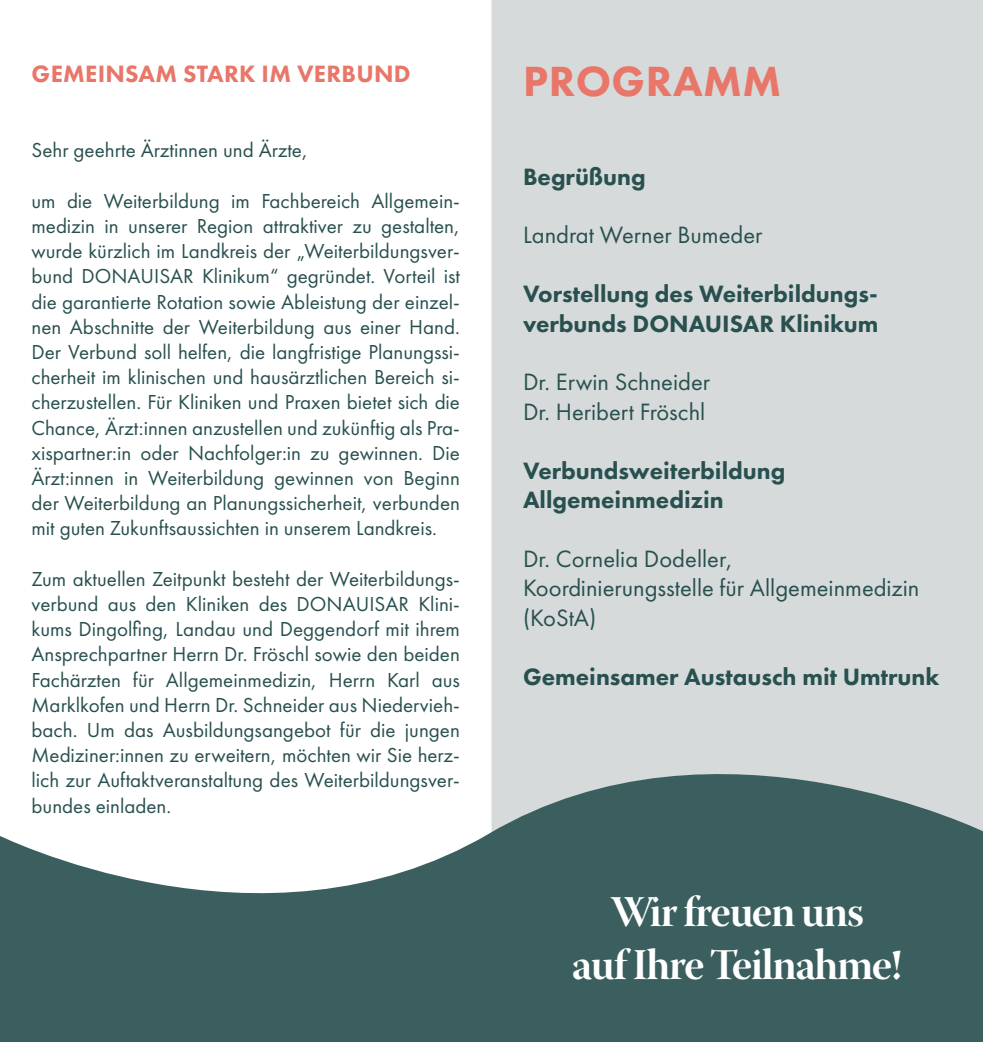
<style>
.page{position:relative;width:983px;height:1042px;background:#fff}
.page>*{position:absolute;margin:0;border:0;box-sizing:border-box;transform-origin:0 0}
.t1{font:43.75px/52.5px "Warnock Pro Bold Disp";letter-spacing:-.03em;color:#fff;text-align:center}
.t2{font:800 43.75px "Futura PT";letter-spacing:.01em;color:#e87669}
.t3{font:800 24.5px/29.4px "Futura PT";color:#28504f}
.t4{font:24.5px/29.4px "Futura PT";color:#28504f}
.t5{font:800 24.5px "Futura PT";letter-spacing:.01em;color:#e87669}
.t6{font:21px/25.2px "Futura PT";color:#28504f;text-align:justify}
</style>
<div class="page">
<div style="left:491px;top:0;width:491px;height:772px;background:#d6dada"></div>
<svg style="left:0;top:772px;width:982px;height:270px;fill:#3b5f5e"></svg>
<p class="t5" style="left:32px;top:58px;width:380px">GEMEINSAM STARK IM VERBUND</p>
<p class="t6" style="left:32px;top:138px;width:278px">Sehr geehrte Ärztinnen und Ärzte,</p>
<p class="t6" style="left:32px;top:188px;width:430px">um die Weiterbildung im Fachbereich Allgemein&shy;medizin in unserer Region attraktiver zu gestalten, wurde kürzlich im Landkreis der „Weiterbildungsver&shy;bund DONAUISAR Klinikum“ gegründet. Vorteil ist die garantierte Rotation sowie Ableistung der einzel&shy;nen Abschnitte der Weiterbildung aus einer Hand.<br>Der Verbund soll helfen, die langfristige Planungssi&shy;cherheit im klinischen und hausärztlichen Bereich si&shy;cherzustellen. Für Kliniken und Praxen bietet sich die Chance, Ärzt:innen anzustellen und zukünftig als Pra&shy;xispartner:in oder Nachfolger:in zu gewinnen. Die Ärzt:innen in Weiterbildung gewinnen von Beginn der Weiterbildung an Planungssicherheit, verbunden mit guten Zukunftsaussichten in unserem Landkreis.</p>
<p class="t6" style="left:32px;top:566px;width:430px">Zum aktuellen Zeitpunkt besteht der Weiterbildungs&shy;verbund aus den Kliniken des DONAUISAR Klini&shy;kums Dingolfing, Landau und Deggendorf mit ihrem Ansprechpartner Herrn Dr. Fröschl sowie den beiden Fachärzten für Allgemeinmedizin, Herrn Karl aus Marklkofen und Herrn Dr. Schneider aus Niedervieh&shy;bach. Um das Ausbildungsangebot für die jungen Mediziner:innen zu erweitern, möchten wir Sie herz&shy;lich zur Auftaktveranstaltung des Weiterbildungsver&shy;bundes einladen.</p>
<p class="t2" style="left:523px;top:54px;width:259px">PROGRAMM</p>
<p class="t3" style="left:523px;top:161px;width:124px">Begrüßung</p>
<p class="t4" style="left:523px;top:220px;width:241px">Landrat Werner Bumeder</p>
<p class="t3" style="left:523px;top:279px;width:357px">Vorstellung des Weiterbildungs&shy;verbunds DONAUISAR Klinikum</p>
<p class="t4" style="left:523px;top:367px;width:188px">Dr. Erwin Schneider</p>
<p class="t4" style="left:523px;top:397px;width:184px">Dr. Heribert Fröschl</p>
<p class="t3" style="left:523px;top:455px;width:264px">Verbundsweiterbildung<br>Allgemeinmedizin</p>
<p class="t4" style="left:523px;top:544px;width:398px">Dr. Cornelia Dodeller,<br>Koordinierungsstelle für Allgemeinmedizin (KoStA)</p>
<p class="t3" style="left:523px;top:661px;width:418px">Gemeinsamer Austausch mit Umtrunk</p>
<p class="t1" style="left:572px;top:885px;width:331px">Wir freuen uns<br>auf Ihre Teilnahme!</p>
</div>
